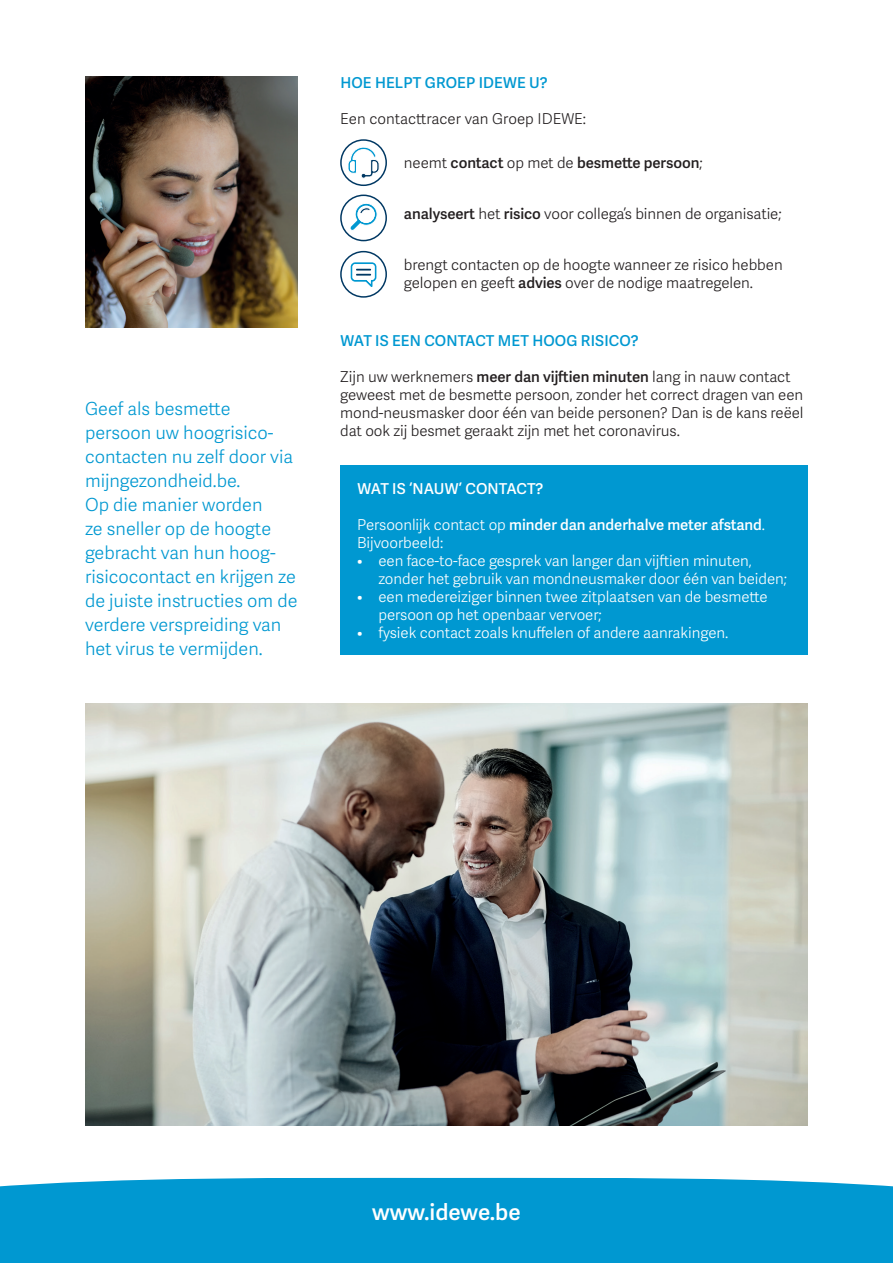
<style>
.page{position:relative;width:893px;height:1263px;background:#fff}
.page>*{position:absolute;margin:0;border:0;box-sizing:border-box;transform-origin:0 0}
.t1{font:600 22.5px "Adelle Sans";color:#fff}
.t2{font:300 18px/24px "Adelle Sans";color:#0098d1}
.t3{font:300 15px/18px "Adelle Sans";letter-spacing:-.005em;color:#231f20}
.t4{font:300 15px/18px "Adelle Sans";letter-spacing:-.005em;color:#fff}
.t5{font:600 15px "Adelle Sans";letter-spacing:.01em;color:#0098d1}
.t6{font:600 15px "Adelle Sans";letter-spacing:-.005em;color:#231f20}
.t7{font:600 15px "Adelle Sans";letter-spacing:.005em;color:#fff}
.s1{font-weight:300}
.s2{font-weight:600}
</style>
<div class="page">
<img style="left:85px;top:703px;width:723px;height:422px">
<div style="left:340px;top:466px;width:468px;height:189px;background:#0098d1"></div>
<div style="left:0;top:1177px;width:893px;height:86px;background:#0098d1"></div>
<img style="left:85px;top:76px;width:213px;height:251px">
<svg style="left:348px;top:145px;width:31px;height:41px"></svg>
<svg style="left:351px;top:262px;width:25px;height:25px"></svg>
<svg style="left:350px;top:203px;width:28px;height:28px"></svg>
<div style="left:340px;top:139px;width:47px;height:47px;border:2px solid #003863;border-radius:50%"></div>
<div style="left:340px;top:195px;width:47px;height:46px;border:2px solid #003863;border-radius:50%"></div>
<div style="left:340px;top:251px;width:47px;height:47px;border:2px solid #003863;border-radius:50%"></div>
<p class="t2" style="left:85px;top:397px;width:214px">Geef als besmette persoon uw hoogrisico&shy;contacten nu zelf door via mijngezondheid.be.<br>Op die manier worden<br>ze sneller op de hoogte gebracht van hun hoog&shy;risicocontact en krijgen ze de juiste instructies om de verdere verspreiding van het virus te vermijden.</p>
<p class="t5" style="left:340px;top:74px;width:209px">HOE HELPT GROEP IDEWE U?</p>
<p class="t3" style="left:340px;top:110px;width:247px">Een contacttracer van Groep IDEWE:</p>
<p class="t6" style="left:404px;top:154px;width:300px"><span class="s1">neemt</span> contact <span class="s1">op met de</span> besmette persoon<span class="s1">;</span></p>
<p class="t3" style="left:404px;top:205px;width:379px"><span class="s2">analyseert</span> het <span class="s2">risico</span> voor collega’s binnen de organisatie;</p>
<p class="t3" style="left:404px;top:256px;width:380px">brengt contacten op de hoogte wanneer ze risico hebben gelopen en geeft <span class="s2">advies</span> over de nodige maatregelen.</p>
<p class="t5" style="left:340px;top:332px;width:300px">WAT IS EEN CONTACT MET HOOG RISICO?</p>
<p class="t3" style="left:340px;top:369px;width:465px">Zijn uw werknemers <span class="s2">meer dan vijftien minuten</span> lang in nauw contact geweest met de besmette persoon, zonder het correct dragen van een mond-neusmasker door één van beide personen? Dan is de kans reëel dat ook zij besmet geraakt zijn met het coronavirus.</p>
<p class="t7" style="left:357px;top:480px;width:188px">WAT IS ‘NAUW’ CONTACT?</p>
<p class="t4" style="left:357px;top:516px;width:409px">Persoonlijk contact op <span class="s2">minder dan anderhalve meter afstand</span>.<br>Bijvoorbeeld:</p>
<p class="t4" style="left:378px;top:552px;width:410px;text-indent:-21px">• een face-to-face gesprek van langer dan vijftien minuten, zonder het gebruik van mondneusmaker door één van beiden;</p>
<p class="t4" style="left:378px;top:588px;width:391px;text-indent:-21px">• een medereiziger binnen twee zitplaatsen van de besmette persoon op het openbaar vervoer;</p>
<p class="t4" style="left:357px;top:624px;width:373px">• fysiek contact zoals knuffelen of andere aanrakingen.</p>
<h1 class="t1" style="left:372px;top:1199px;width:150px">www.idewe.be</h1>
</div>
